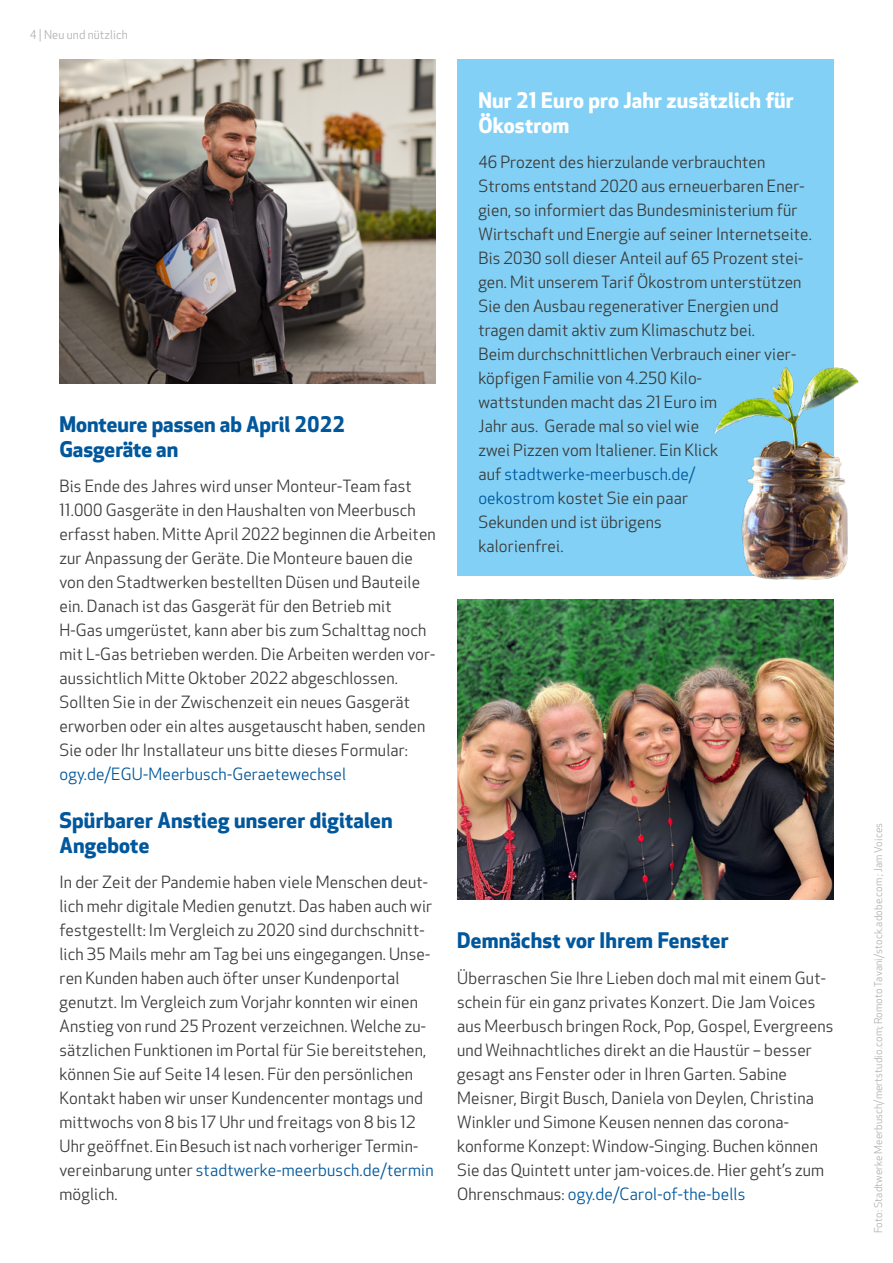
<style>
.page{position:relative;width:893px;height:1263px;background:#fff}
.page>*{position:absolute;margin:0;border:0;box-sizing:border-box;transform-origin:0 0}
.h2_klein{font:700 21px/25.2px "Apex New";letter-spacing:.01em;color:#00579c}
.h2_klein-2{font:700 21px/25.2px "Apex New";letter-spacing:.01em;color:#fff}
.t1{font:16.5px/24px "Apex New";letter-spacing:.01em;color:#3b3b3a}
.kolumne_li{font:12px "Apex New";letter-spacing:.01em;color:#b1b2b3}
.Bildrechte{font:10.5px "Apex New";letter-spacing:.01em;color:#b1b2b3}
.s1{color:#00579c}
</style>
<div class="page">
<img style="left:60px;top:60px;width:376px;height:323px">
<div style="left:457px;top:60px;width:376px;height:516px;background:#82d0f5"></div>
<img style="left:714px;top:361px;width:145px;height:219px">
<img style="left:457px;top:600px;width:376px;height:300px">
<p class="kolumne_li" style="left:30px;top:27px;width:100px">4 | Neu und nützlich</p>
<p class="h2_klein" style="left:60px;top:410px;width:287px">Monteure passen ab April 2022<br>Gasgeräte an</p>
<p class="t1" style="left:60px;top:474px;width:378px">Bis Ende des Jahres wird unser Monteur-Team fast 11.000 Gasgeräte in den Haushalten von Meerbusch erfasst haben. Mitte April 2022 beginnen die Arbeiten zur Anpassung der Geräte. Die Monteure bauen die von den Stadtwerken bestellten Düsen und Bauteile ein. Danach ist das Gasgerät für den Betrieb mit H-Gas umgerüstet, kann aber bis zum Schalttag noch mit L-Gas betrieben werden. Die Arbeiten werden vor&shy;aussichtlich Mitte Oktober 2022 abgeschlossen.<br>Sollten Sie in der Zwischenzeit ein neues Gasgerät erworben oder ein altes ausgetauscht haben, senden Sie oder Ihr Installateur uns bitte dieses Formular: <span class="s1">ogy.de/EGU-Meerbusch-Geraetewechsel</span></p>
<p class="h2_klein" style="left:60px;top:806px;width:335px">Spürbarer Anstieg unserer digitalen<br>Angebote</p>
<p class="t1" style="left:60px;top:870px;width:376px">In der Zeit der Pandemie haben viele Menschen deut&shy;lich mehr digitale Medien genutzt. Das haben auch wir festgestellt: Im Vergleich zu 2020 sind durchschnitt&shy;lich 35 Mails mehr am Tag bei uns eingegangen. Unse&shy;ren Kunden haben auch öfter unser Kundenportal genutzt. Im Vergleich zum Vorjahr konnten wir einen Anstieg von rund 25 Prozent verzeichnen. Welche zu&shy;sätzlichen Funktionen im Portal für Sie bereitstehen, können Sie auf Seite 14 lesen. Für den persönlichen Kontakt haben wir unser Kundencenter montags und mittwochs von 8 bis 17 Uhr und freitags von 8 bis 12<br>Uhr geöffnet. Ein Besuch ist nach vorheriger Termin&shy;vereinbarung unter <span class="s1">stadtwerke-meerbusch.de/termin </span>möglich.</p>
<p class="h2_klein-2" style="left:478px;top:86px;width:317px">Nur 21 Euro pro Jahr zusätzlich für<br>Ökostrom</p>
<p class="t1" style="left:478px;top:150px;width:335px">46 Prozent des hierzulande verbrauchten Stroms entstand 2020 aus erneuerbaren Ener&shy;gien, so informiert das Bundesministerium für Wirtschaft und Energie auf seiner Internetseite.<br>Bis 2030 soll dieser Anteil auf 65 Prozent stei&shy;gen. Mit unserem Tarif Ökostrom unterstützen Sie den Ausbau regenerativer Energien und tragen damit aktiv zum Klimaschutz bei.<br>Beim durchschnittlichen Verbrauch einer vier&shy;köpfigen Familie von 4.250 Kilo-<br>wattstunden macht das 21 Euro im<br>Jahr aus. Gerade mal so viel wie<br>zwei Pizzen vom Italiener. Ein Klick<br>auf <span class="s1">stadtwerke-meerbusch.de/<br>oekostrom</span> kostet Sie ein paar<br>Sekunden und ist übrigens<br>kalorienfrei.</p>
<p class="h2_klein" style="left:457px;top:926px;width:273px">Demnächst vor Ihrem Fenster</p>
<p class="t1" style="left:457px;top:966px;width:378px">Überraschen Sie Ihre Lieben doch mal mit einem Gut&shy;schein für ein ganz privates Konzert. Die Jam Voices aus Meerbusch bringen Rock, Pop, Gospel, Evergreens und Weihnachtliches direkt an die Haustür – besser gesagt ans Fenster oder in Ihren Garten. Sabine Meisner, Birgit Busch, Daniela von Deylen, Christina Winkler und Simone Keusen nennen das corona&shy;konforme Konzept: Window-Singing. Buchen können Sie das Quintett unter jam-voices.de. Hier geht’s zum Ohrenschmaus: <span class="s1">ogy.de/Carol-of-the-bells</span></p>
<p class="Bildrechte" style="left:872px;top:1233px;width:412px;rotate:-90deg">Foto: Stadtwerke Meerbusch/mertstudio.com; Romoto Tavani/stock.adobe.com ; Jam Voices</p>
</div>
